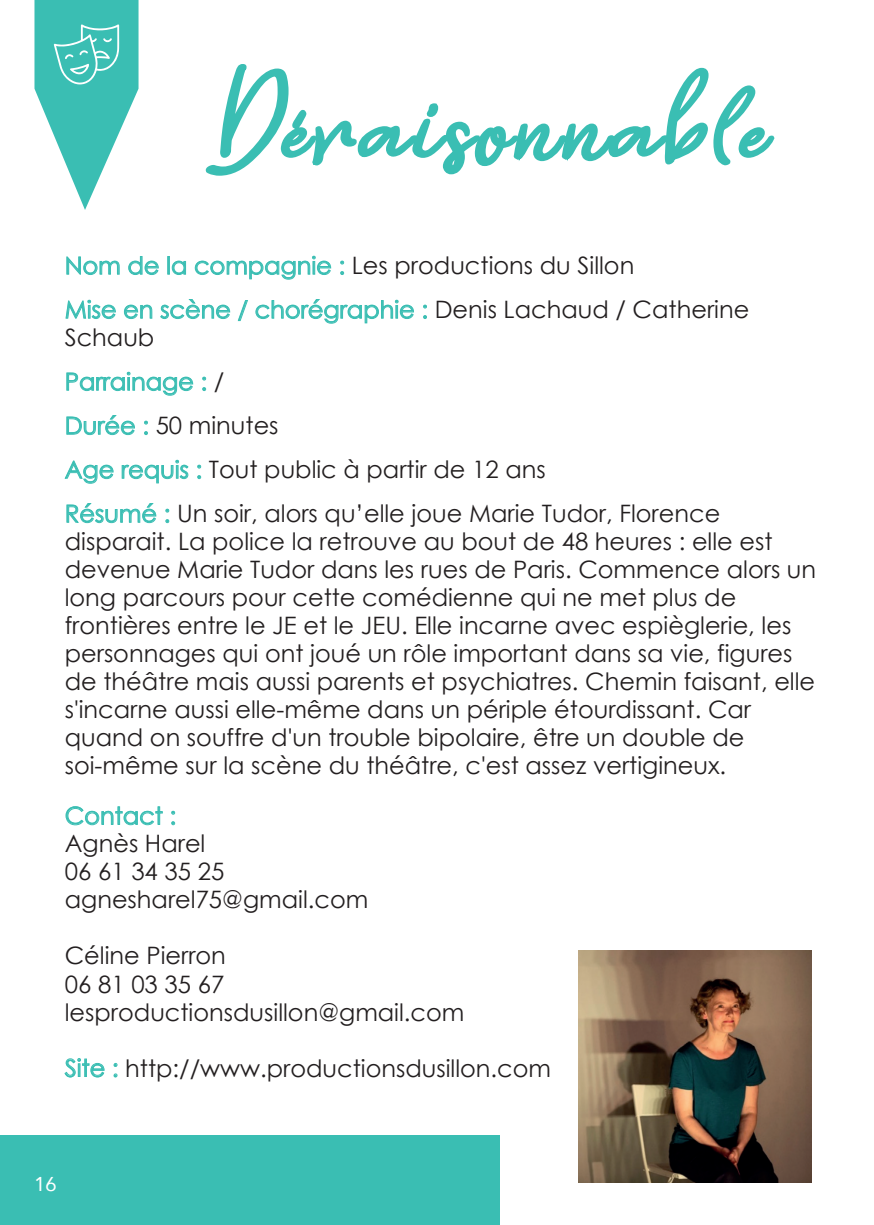
<style>
.page{position:relative;width:874px;height:1225px;background:#fff}
.page>*{position:absolute;margin:0;border:0;box-sizing:border-box;transform-origin:0 0}
.t1{font:24px/28px "Century Gothic";color:#231f20}
.t2{font:24px "Century Gothic";color:#3abeb3}
.t3{font:20px "Avenir";color:#fff}
.s1{color:#3abeb3}
</style>
<div class="page">
<img style="left:578px;top:950px;width:232px;height:232px">
<svg style="left:205px;top:64px;width:570px;height:112px"></svg>
<svg style="left:66px;top:256px;width:54px;height:19px"></svg>
<svg style="left:128px;top:256px;width:31px;height:19px"></svg>
<div style="left:167px;top:256px;width:3px;height:19px;border:1px solid #3abeb3"></div>
<svg style="left:171px;top:260px;width:15px;height:15px"></svg>
<svg style="left:194px;top:255px;width:137px;height:25px"></svg>
<svg style="left:340px;top:260px;width:5px;height:15px"></svg>
<svg style="left:65px;top:299px;width:51px;height:20px"></svg>
<svg style="left:124px;top:304px;width:29px;height:15px"></svg>
<svg style="left:160px;top:299px;width:70px;height:20px"></svg>
<svg style="left:237px;top:300px;width:11px;height:21px"></svg>
<svg style="left:255px;top:299px;width:159px;height:25px"></svg>
<svg style="left:423px;top:304px;width:4px;height:15px"></svg>
<svg style="left:66px;top:371px;width:127px;height:25px"></svg>
<svg style="left:202px;top:376px;width:5px;height:16px"></svg>
<svg style="left:66px;top:415px;width:69px;height:21px"></svg>
<svg style="left:144px;top:420px;width:4px;height:15px"></svg>
<svg style="left:64px;top:460px;width:50px;height:24px"></svg>
<svg style="left:121px;top:459px;width:68px;height:25px"></svg>
<svg style="left:197px;top:464px;width:5px;height:16px"></svg>
<svg style="left:66px;top:503px;width:91px;height:21px"></svg>
<svg style="left:165px;top:508px;width:5px;height:16px"></svg>
<svg style="left:65px;top:806px;width:98px;height:20px"></svg>
<svg style="left:171px;top:810px;width:5px;height:16px"></svg>
<svg style="left:64px;top:1058px;width:41px;height:20px"></svg>
<svg style="left:113px;top:1062px;width:5px;height:16px"></svg>
<div style="left:0;top:1135px;width:499px;height:90px;background:#3abeb3"></div>
<svg style="left:34px;top:0;width:104px;height:210px"></svg>
<p class="t1" style="left:65px;top:243px;width:685px;line-height:44px"><span class="s1">Nom de la compagnie :</span> Les productions du Sillon<br><span class="s1">Mise en scène / chorégraphie :</span> Denis Lachaud / Catherine</p>
<p class="t1" style="left:65px;top:315px;width:656px;line-height:44px">Schaub<br><span class="s1">Parrainage :</span> /<br><span class="s1">Durée :</span> 50 minutes<br><span class="s1">Age requis :</span> Tout public à partir de 12 ans<br><span class="s1">Résumé :</span> Un soir, alors qu’elle joue Marie Tudor, Florence</p>
<p class="t1" style="left:65px;top:527px;width:752px">disparait. La police la retrouve au bout de 48 heures : elle est devenue Marie Tudor dans les rues de Paris. Commence alors un long parcours pour cette comédienne qui ne met plus de frontières entre le JE et le JEU. Elle incarne avec espièglerie, les personnages qui ont joué un rôle important dans sa vie, figures de théâtre mais aussi parents et psychiatres. Chemin faisant, elle s'incarne aussi elle-même dans un périple étourdissant. Car quand on souffre d'un trouble bipolaire, être un double de soi-même sur la scène du théâtre, c'est assez vertigineux.</p>
<p class="t2" style="left:65px;top:799px;width:113px">Contact :</p>
<p class="t1" style="left:65px;top:829px;width:305px">Agnès Harel<br>06 61 34 35 25 agnesharel75@gmail.com</p>
<p class="t1" style="left:65px;top:941px;width:401px">Céline Pierron<br>06 81 03 35 67 lesproductionsdusillon@gmail.com</p>
<p class="t1" style="left:65px;top:1053px;width:487px"><span class="s1">Site :</span> http://www.productionsdusillon.com</p>
<p class="t3" style="left:34px;top:1168px;width:24px">16</p>
</div>
